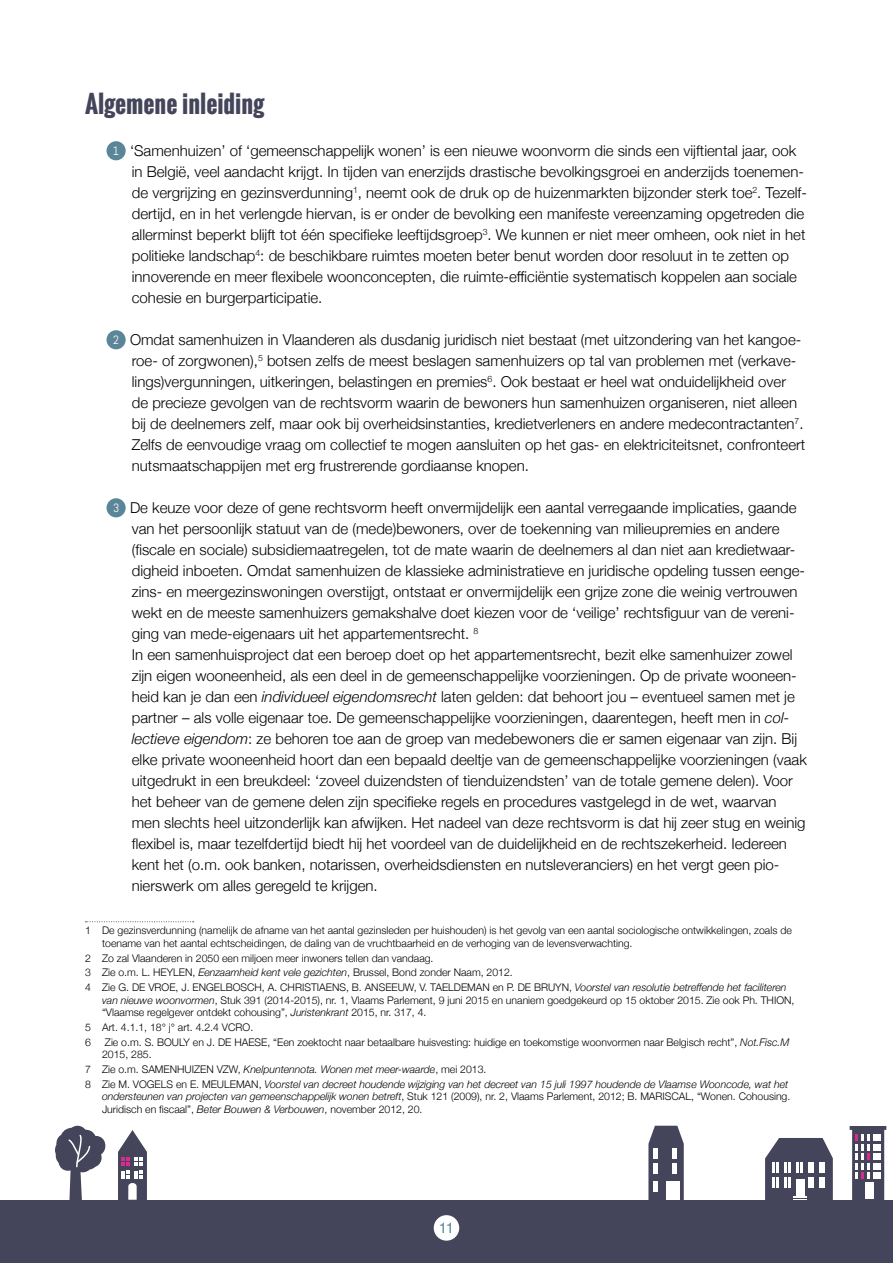
<style>
.page{position:relative;width:893px;height:1263px;background:#fff}
.page>*{position:absolute;margin:0;border:0;box-sizing:border-box;transform-origin:0 0}
.t1{font:700 24px "Oswald";color:#44455a}
.t2{font:300 15px/21px "Helvetica Neue";color:#000}
.t3{font:15px "Helvetica";color:#5b8698}
.t4{font:300 10.5px/12.6px "Helvetica Neue";color:#000}
.t5{font:italic 300 10.5px/14.7px "Helvetica Neue";color:#000}
.s1{font-family:"Abel";font-weight:400;font-size:12px;color:#fff}
.s2{font-style:italic}
.s3{font-style:normal}
</style>
<div class="page">
<div style="left:0;top:1200px;width:893px;height:63px;background:#44455a"></div>
<svg style="left:648px;top:1126px;width:36px;height:74px;background:#535467"></svg>
<div style="left:653px;top:1148px;width:5px;height:11px;background:#fff"></div>
<div style="left:672px;top:1148px;width:5px;height:11px;background:#fff"></div>
<div style="left:653px;top:1163px;width:5px;height:11px;background:#fff"></div>
<div style="left:653px;top:1181px;width:5px;height:11px;background:#fff"></div>
<div style="left:672px;top:1163px;width:5px;height:11px;background:#fff"></div>
<div style="left:666px;top:1181px;width:14px;height:18px;background:#fff"></div>
<svg style="left:850px;top:1126px;width:36px;height:74px"></svg>
<div style="left:865px;top:1182px;width:8px;height:17px;background:#fff"></div>
<svg style="left:765px;top:1138px;width:68px;height:62px"></svg>
<svg style="left:118px;top:1130px;width:29px;height:70px"></svg>
<svg style="left:55px;top:1126px;width:51px;height:74px"></svg>
<div style="left:434px;top:1215px;width:25px;height:26px;background:#fff;border-radius:50%"></div>
<div style="left:107px;top:141px;width:19px;height:19px;background:#5b8698;border-radius:50%"></div>
<div style="left:107px;top:330px;width:19px;height:19px;background:#5b8698;border-radius:50%"></div>
<div style="left:107px;top:498px;width:19px;height:19px;background:#5b8698;border-radius:50%"></div>
<svg style="left:85px;top:921px;width:109px;height:1px"></svg>
<h1 class="t1" style="left:85px;top:85px;width:181px">Algemene inleiding</h1>
<p class="t2" style="left:132px;top:139px;width:677px;text-indent:-19px"><span class="s1">1</span> ‘Samenhuizen’ of ‘gemeenschappelijk wonen’ is een nieuwe woonvorm die sinds een vijftiental jaar, ook in België, veel aandacht krijgt. In tijden van enerzijds drastische bevolkingsgroei en anderzijds toenemen&shy;de vergrijzing en gezinsverdunning<sup>1</sup>, neemt ook de druk op de huizenmarkten bijzonder sterk toe<sup>2</sup>. Tezelf&shy;dertijd, en in het verlengde hiervan, is er onder de bevolking een manifeste vereenzaming opgetreden die allerminst beperkt blijft tot één specifieke leeftijdsgroep<sup>3</sup>. We kunnen er niet meer omheen, ook niet in het politieke landschap<sup>4</sup>: de beschikbare ruimtes moeten beter benut worden door resoluut in te zetten op innoverende en meer flexibele woonconcepten, die ruimte-efficiëntie systematisch koppelen aan sociale cohesie en burgerparticipatie.</p>
<p class="t2" style="left:132px;top:328px;width:675px;text-indent:-19px"><span class="s1">2</span> Omdat samenhuizen in Vlaanderen als dusdanig juridisch niet bestaat (met uitzondering van het kangoe&shy;roe- of zorgwonen),<sup>5</sup> botsen zelfs de meest beslagen samenhuizers op tal van problemen met (verkave&shy;lings)vergunningen, uitkeringen, belastingen en premies<sup>6</sup>. Ook bestaat er heel wat onduidelijkheid over de precieze gevolgen van de rechtsvorm waarin de bewoners hun samenhuizen organiseren, niet alleen bij de deelnemers zelf, maar ook bij overheidsinstanties, kredietverleners en andere medecontractanten<sup>7</sup>.<br>Zelfs de eenvoudige vraag om collectief te mogen aansluiten op het gas- en elektriciteitsnet, confronteert nutsmaatschappijen met erg frustrerende gordiaanse knopen.</p>
<p class="t2" style="left:132px;top:496px;width:676px;text-indent:-19px"><span class="s1">3</span> De keuze voor deze of gene rechtsvorm heeft onvermijdelijk een aantal verregaande implicaties, gaande van het persoonlijk statuut van de (mede)bewoners, over de toekenning van milieupremies en andere (fiscale en sociale) subsidiemaatregelen, tot de mate waarin de deelnemers al dan niet aan kredietwaar&shy;digheid inboeten. Omdat samenhuizen de klassieke administratieve en juridische opdeling tussen eenge&shy;zins- en meergezinswoningen overstijgt, ontstaat er onvermijdelijk een grijze zone die weinig vertrouwen wekt en de meeste samenhuizers gemakshalve doet kiezen voor de ‘veilige’ rechtsfiguur van de vereni&shy;ging van mede-eigenaars uit het appartementsrecht. <sup>8<br></sup>In een samenhuisproject dat een beroep doet op het appartementsrecht, bezit elke samenhuizer zowel zijn eigen wooneenheid, als een deel in de gemeenschappelijke voorzieningen. Op de private wooneen&shy;heid kan je dan een <span class="s2">individueel eigendomsrecht</span> laten gelden: dat behoort jou – eventueel samen met je partner – als volle eigenaar toe. De gemeenschappelijke voorzieningen, daarentegen, heeft men in <span class="s2">col&shy;lectieve eigendom</span>: ze behoren toe aan de groep van medebewoners die er samen eigenaar van zijn. Bij elke private wooneenheid hoort dan een bepaald deeltje van de gemeenschappelijke voorzieningen (vaak uitgedrukt in een breukdeel: ‘zoveel duizendsten of tienduizendsten’ van de totale gemene delen). Voor het beheer van de gemene delen zijn specifieke regels en procedures vastgelegd in de wet, waarvan men slechts heel uitzonderlijk kan afwijken. Het nadeel van deze rechtsvorm is dat hij zeer stug en weinig flexibel is, maar tezelfdertijd biedt hij het voordeel van de duidelijkheid en de rechtszekerheid. Iedereen kent het (o. m. ook banken, notarissen, overheidsdiensten en nutsleveranciers) en het vergt geen pio&shy;nierswerk om alles geregeld te krijgen.</p>
<p class="t4" style="left:102px;top:923px;width:691px;text-indent:-17px">1 De gezinsverdunning (namelijk de afname van het aantal gezinsleden per huishouden) is het gevolg van een aantal sociologische ontwikkelingen, zoals de toename van het aantal echtscheidingen, de daling van de vruchtbaarheid en de verhoging van de levensverwachting.</p>
<p class="t4" style="left:85px;top:950px;width:703px;line-height:14.7px">2 Zo zal Vlaanderen in 2050 een miljoen meer inwoners tellen dan vandaag.<br>3 Zie o. m. L. HEYLEN, <span class="s2">Eenzaamheid kent vele gezichten</span>, Brussel, Bond zonder Naam, 2012.<br>4 Zie G. DE VROE, J. ENGELBOSCH, A. CHRISTIAENS, B. ANSEEUW, V. TAELDEMAN en P. DE BRUYN, <span class="s2">Voorstel van resolutie betreffende het faciliteren</span></p>
<p class="t4" style="left:102px;top:993px;width:694px"><span class="s2">van nieuwe woonvormen</span>, Stuk 391 (2014-2015), nr. 1, Vlaams Parlement, 9 juni 2015 en unaniem goedgekeurd op 15 oktober 2015. Zie ook Ph. THION, “Vlaamse regelgever ontdekt cohousing”, <span class="s2">Juristenkrant</span> 2015, nr. 317, 4.</p>
<p class="t4" style="left:85px;top:1019px;width:168px;line-height:14.7px">5 Art. 4. 1. 1, 18° j° art. 4.2.4 VCRO.<br>6</p>
<p class="t4" style="left:102px;top:1035px;width:689px">Zie o. m. S. BOULY en J. DE HAESE, “Een zoektocht naar betaalbare huisvesting: huidige en toekomstige woonvormen naar Belgisch recht”, <span class="s2">Not.Fisc.M<br></span>2015, 285.</p>
<p class="t5" style="left:85px;top:1061px;width:705px"><span class="s3">7 Zie o. m. SAMENHUIZEN VZW,</span> Knelpuntennota. Wonen met meer-waarde<span class="s3">, mei 2013.<br>8 Zie M. VOGELS en E. MEULEMAN,</span> Voorstel van decreet houdende wijziging van het decreet van 15 juli 1997 houdende de Vlaamse Wooncode, wat het</p>
<p class="t4" style="left:102px;top:1090px;width:688px"><span class="s2">ondersteunen van projecten van gemeenschappelijk wonen betreft</span>, Stuk 121 (2009), nr. 2, Vlaams Parlement, 2012; B. MARISCAL, “Wonen. Cohousing.<br>Juridisch en fiscaal”, <span class="s2">Beter Bouwen &amp; Verbouwen</span>, november 2012, 20.</p>
<p class="t3" style="left:439px;top:1216px;width:17px">11</p>
</div>
